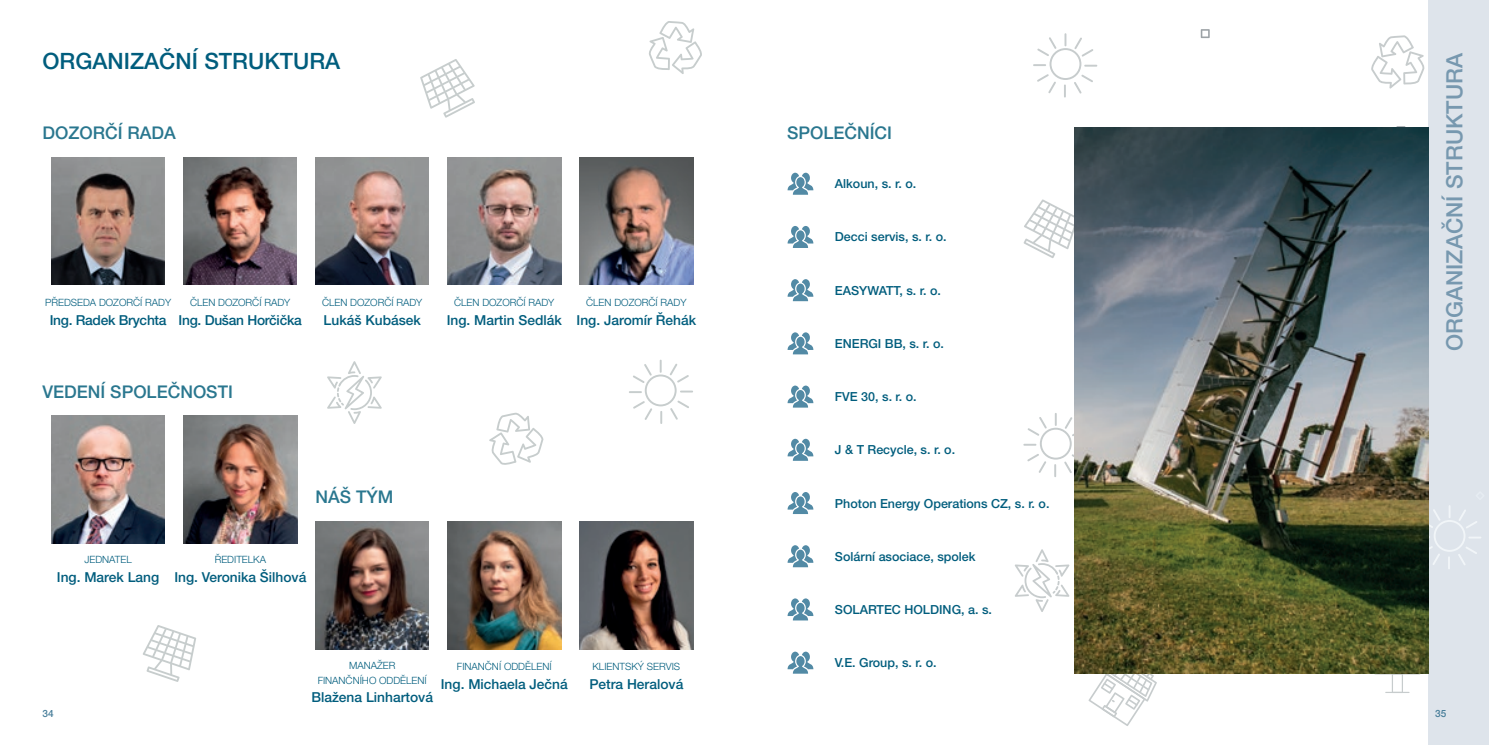
<style>
.page{position:relative;width:1489px;height:745px;background:#fff}
.page>*{position:absolute;margin:0;border:0;box-sizing:border-box;transform-origin:0 0}
.t1{font:500 22.5px "Helvetica Neue LT Pro";color:#7798af}
.t2{font:500 22.5px "Helvetica Neue LT Pro";color:#005d7d}
.t3{font:500 17.5px "Helvetica Neue LT Pro";color:#2a778f}
.t4{font:500 13.75px "Helvetica Neue LT Pro";color:#005d7d}
.t5{font:500 13.75px "Helvetica Neue LT Pro";letter-spacing:-.02em;color:#005d7d}
.t6{font:500 12.5px "Helvetica Neue LT Pro";color:#005d7d}
.t7{font:300 10px/15px "Helvetica Neue LT Pro";color:#005d7d;text-align:center}
.t8{font:500 10px "Helvetica Neue LT Pro";color:#467d99}
</style>
<div class="page">
<div style="left:1428px;top:0;width:60px;height:744px;background:#dee4eb"></div>
<svg style="left:1200px;top:29px;width:9px;height:9px"></svg>
<svg style="left:1396px;top:126px;width:9px;height:2px"></svg>
<svg style="left:1371px;top:35px;width:53px;height:53px"></svg>
<svg style="left:1023px;top:199px;width:51px;height:59px"></svg>
<svg style="left:1023px;top:413px;width:51px;height:64px"></svg>
<svg style="left:1428px;top:491px;width:53px;height:78px"></svg>
<svg style="left:1033px;top:33px;width:64px;height:64px"></svg>
<svg style="left:1015px;top:549px;width:54px;height:62px"></svg>
<svg style="left:1088px;top:673px;width:68px;height:52px"></svg>
<svg style="left:1372px;top:673px;width:50px;height:19px"></svg>
<img style="left:1074px;top:128px;width:354px;height:545px">
<svg style="left:420px;top:59px;width:55px;height:59px"></svg>
<svg style="left:649px;top:21px;width:53px;height:53px"></svg>
<svg style="left:489px;top:412px;width:54px;height:53px"></svg>
<svg style="left:327px;top:361px;width:55px;height:62px"></svg>
<svg style="left:143px;top:625px;width:53px;height:56px"></svg>
<svg style="left:629px;top:359px;width:64px;height:64px"></svg>
<img style="left:184px;top:415px;width:113px;height:128px">
<img style="left:51px;top:157px;width:114px;height:128px">
<img style="left:183px;top:157px;width:114px;height:128px">
<img style="left:315px;top:157px;width:114px;height:128px">
<img style="left:447px;top:157px;width:114px;height:128px">
<img style="left:579px;top:157px;width:114px;height:128px">
<img style="left:315px;top:521px;width:114px;height:127px">
<img style="left:447px;top:521px;width:114px;height:127px">
<img style="left:579px;top:521px;width:114px;height:127px">
<svg style="left:787px;top:173px;width:26px;height:22px"></svg>
<svg style="left:787px;top:226px;width:26px;height:22px"></svg>
<svg style="left:787px;top:279px;width:26px;height:22px"></svg>
<svg style="left:787px;top:332px;width:26px;height:22px"></svg>
<svg style="left:787px;top:385px;width:26px;height:22px"></svg>
<svg style="left:787px;top:438px;width:26px;height:22px"></svg>
<svg style="left:787px;top:492px;width:26px;height:21px"></svg>
<svg style="left:787px;top:545px;width:26px;height:22px"></svg>
<svg style="left:787px;top:598px;width:26px;height:22px"></svg>
<svg style="left:787px;top:651px;width:26px;height:22px"></svg>
<img style="left:51px;top:415px;width:114px;height:128px">
<h1 class="t2" style="left:43px;top:48px;width:299px">ORGANIZAČNÍ STRUKTURA</h1>
<h2 class="t3" style="left:43px;top:123px;width:135px">DOZORČÍ RADA</h2>
<h2 class="t3" style="left:787px;top:123px;width:107px">SPOLEČNÍCI</h2>
<p class="t6" style="left:834px;top:176px;width:83px">Alkoun, s. r. o.</p>
<p class="t6" style="left:834px;top:229px;width:113px">Decci servis, s. r. o.</p>
<p class="t7" style="left:45px;top:295px;width:127px">PŘEDSEDA DOZORČÍ RADY</p>
<p class="t5" style="left:50px;top:311px;width:118px">Ing. Radek Brychta</p>
<p class="t7" style="left:190px;top:295px;width:102px">ČLEN DOZORČÍ RADY</p>
<p class="t5" style="left:178px;top:311px;width:125px">Ing. Dušan Horčička</p>
<p class="t7" style="left:322px;top:295px;width:102px">ČLEN DOZORČÍ RADY</p>
<p class="t4" style="left:323px;top:311px;width:99px">Lukáš Kubásek</p>
<p class="t7" style="left:454px;top:295px;width:102px">ČLEN DOZORČÍ RADY</p>
<p class="t4" style="left:446px;top:311px;width:117px">Ing. Martin Sedlák</p>
<p class="t7" style="left:586px;top:295px;width:102px">ČLEN DOZORČÍ RADY</p>
<p class="t4" style="left:576px;top:311px;width:121px">Ing. Jaromír Řehák</p>
<p class="t6" style="left:834px;top:282px;width:107px">EASYWATT, s. r. o.</p>
<p class="t6" style="left:834px;top:336px;width:111px">ENERGI BB, s. r. o.</p>
<h1 class="t1" style="left:1440px;top:351px;width:299px;rotate:-90deg">ORGANIZAČNÍ STRUKTURA</h1>
<h2 class="t3" style="left:43px;top:381px;width:192px">VEDENÍ SPOLEČNOSTI</h2>
<p class="t6" style="left:834px;top:389px;width:83px">FVE 30, s. r. o.</p>
<p class="t6" style="left:834px;top:442px;width:122px">J &amp; T Recycle, s. r. o.</p>
<h2 class="t3" style="left:315px;top:486px;width:79px">NÁŠ TÝM</h2>
<p class="t6" style="left:834px;top:495px;width:216px">Photon Energy Operations CZ, s. r. o.</p>
<p class="t7" style="left:84px;top:551px;width:49px">JEDNATEL</p>
<p class="t4" style="left:57px;top:568px;width:104px">Ing. Marek Lang</p>
<p class="t7" style="left:215px;top:551px;width:53px">ŘEDITELKA</p>
<p class="t4" style="left:174px;top:568px;width:133px">Ing. Veronika Šilhová</p>
<p class="t6" style="left:834px;top:548px;width:142px">Solární asociace, spolek</p>
<p class="t6" style="left:834px;top:601px;width:158px">SOLARTEC HOLDING, a. s.</p>
<p class="t7" style="left:318px;top:657px;width:111px">MANAŽER<br>FINANČNÍHO ODDĚLENÍ</p>
<p class="t4" style="left:311px;top:688px;width:123px">Blažena Linhartová</p>
<p class="t7" style="left:457px;top:658px;width:96px">FINANČNÍ ODDĚLENÍ</p>
<p class="t4" style="left:441px;top:675px;width:128px">Ing. Michaela Ječná</p>
<p class="t7" style="left:592px;top:658px;width:89px">KLIENTSKÝ SERVIS</p>
<p class="t4" style="left:589px;top:675px;width:96px">Petra Heralová</p>
<p class="t6" style="left:834px;top:654px;width:103px">V.E. Group, s. r. o.</p>
<p class="t8" style="left:43px;top:706px;width:13px">34</p>
<p class="t8" style="left:1435px;top:706px;width:13px">35</p>
</div>
